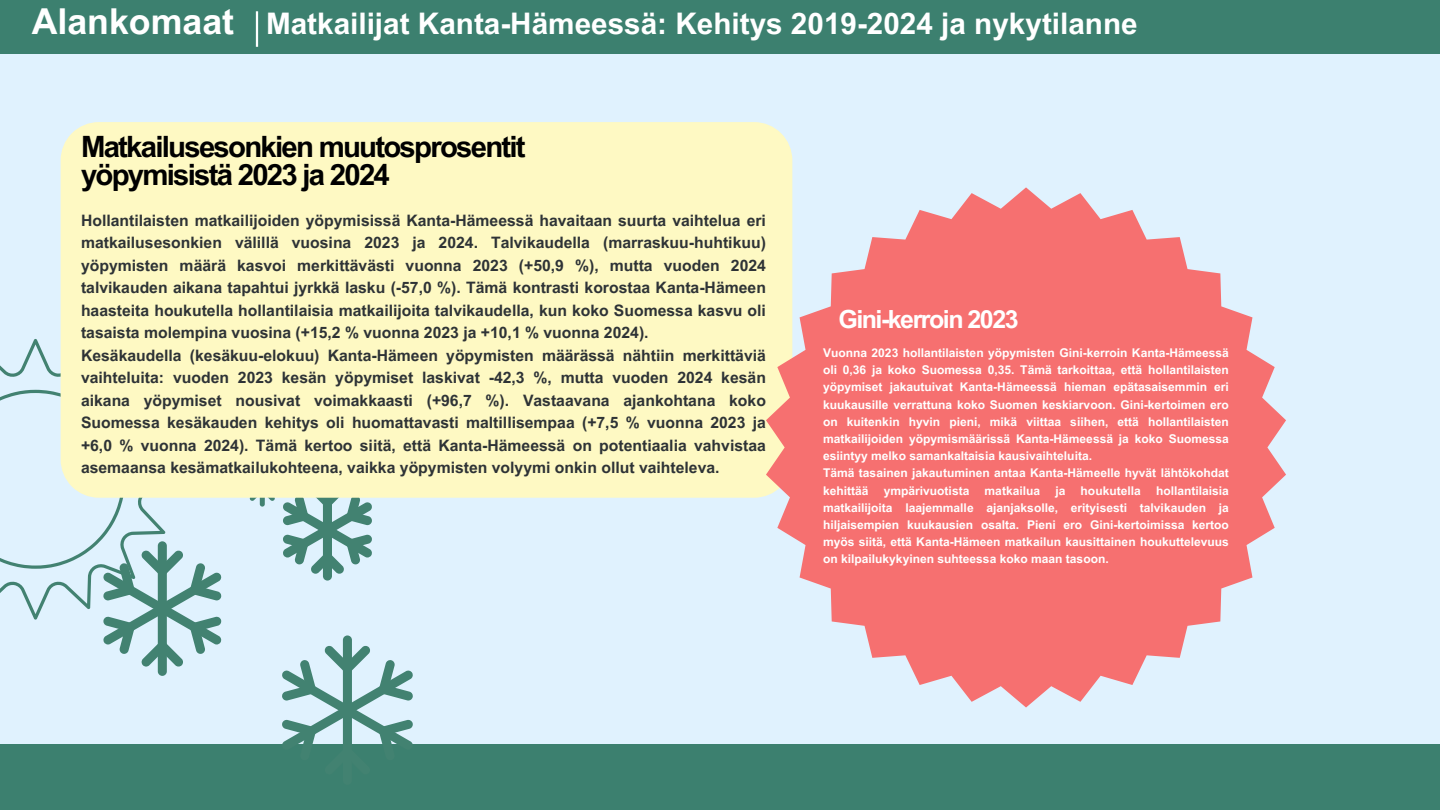
<style>
.page{position:relative;width:1440px;height:810px;background:#e0f2fe}
.page>*{position:absolute;margin:0;border:0;box-sizing:border-box;transform-origin:0 0}
.t1{font:700 35.7px "Arial MT Pro";color:#fff}
.t2{font:700 29.7px "Arial MT Pro";color:#fff}
.t3{font:700 29.4px/28.8px "Arial MT Pro";letter-spacing:-.06em;color:#000}
.t4{font:700 25px "Arial MT Pro";letter-spacing:-.06em;color:#fff}
.t5{font:700 15.8px/22.5px "Arial MT Pro";color:#2e3336}
.t6{font:700 12px/17.2px "Arial MT Pro";color:#fff;text-align:justify}
</style>
<div class="page">
<div style="left:0;top:0;width:1440px;height:54px;background:#3c806f"></div>
<div style="left:0;top:745px;width:1440px;height:65px;background:#3c806f"></div>
<hr style="left:256px;top:11px;width:2px;height:36px;background:#fff">
<svg style="left:0;top:339px;width:103px;height:280px"></svg>
<div style="left:343px;top:706px;width:9px;height:79px;background:#428271;border-radius:5px"></div>
<svg style="left:103px;top:498px;width:310px;height:247px"></svg>
<div style="left:61px;top:122px;width:731px;height:376px;background:#fef9c3"></div>
<svg style="left:766px;top:187px;width:520px;height:521px;fill:#f67070"></svg>
<p class="t1" style="left:32px;top:8px;width:204px">Alankomaat</p>
<h1 class="t2" style="left:266px;top:12px;width:873px">Matkailijat Kanta-Hämeessä: Kehitys 2019-2024 ja nykytilanne</h1>
<h2 class="t3" style="left:81px;top:135px;width:446px">Matkailusesonkien muutosprosentit yöpymisistä 2023 ja 2024</h2>
<h2 class="t5" style="left:81px;top:211px;width:686px">Hollantilaisten matkailijoiden yöpymisissä Kanta-Hämeessä havaitaan suurta vaihtelua eri matkailusesonkien välillä vuosina 2023 ja 2024. Talvikaudella (marraskuu-huhtikuu) yöpymisten määrä kasvoi merkittävästi vuonna 2023 (+50,9 %), mutta vuoden 2024 talvikauden aikana tapahtui jyrkkä lasku (-57,0 %). Tämä kontrasti korostaa Kanta-Hämeen haasteita houkutella hollantilaisia matkailijoita talvikaudella, kun koko Suomessa kasvu oli tasaista molempina vuosina (+15,2 % vuonna 2023 ja +10,1 % vuonna 2024).<br>Kesäkaudella (kesäkuu-elokuu) Kanta-Hämeen yöpymisten määrässä nähtiin merkittäviä vaihteluita: vuoden 2023 kesän yöpymiset laskivat -42,3 %, mutta vuoden 2024 kesän aikana yöpymiset nousivat voimakkaasti (+96,7 %). Vastaavana ajankohtana koko Suomessa kesäkauden kehitys oli huomattavasti maltillisempaa (+7,5 % vuonna 2023 ja +6,0 % vuonna 2024). Tämä kertoo siitä, että Kanta-Hämeessä on potentiaalia vahvistaa asemaansa kesämatkailukohteena, vaikka yöpymisten volyymi onkin ollut vaihteleva.</h2>
<p class="t4" style="left:838px;top:310px;width:182px">Gini-kerroin 2023</p>
<h4 class="t6" style="left:823px;top:346px;width:407px">Vuonna 2023 hollantilaisten yöpymisten Gini-kerroin Kanta-Hämeessä oli 0,36 ja koko Suomessa 0,35. Tämä tarkoittaa, että hollantilaisten yöpymiset jakautuivat Kanta-Hämeessä hieman epätasaisemmin eri kuukausille verrattuna koko Suomen keskiarvoon. Gini-kertoimen ero on kuitenkin hyvin pieni, mikä viittaa siihen, että hollantilaisten matkailijoiden yöpymismäärissä Kanta-Hämeessä ja koko Suomessa esiintyy melko samankaltaisia kausivaihteluita.</h4>
<h3 class="t6" style="left:823px;top:466px;width:407px">Tämä tasainen jakautuminen antaa Kanta-Hämeelle hyvät lähtökohdat kehittää</h3>
<h3 class="t6" style="left:823px;top:483px;width:407px;text-indent:333px">hollantilaisia matkailijoita laajemmalle ajanjaksolle, erityisesti talvikauden ja hiljaisempien kuukausien osalta. Pieni ero Gini-kertoimissa kertoo myös siitä, että Kanta-Hämeen matkailun kausittainen houkuttelevuus on kilpailukykyinen suhteessa koko maan tasoon.</h3>
<h3 class="t6" style="left:884px;top:483px;width:87px">ympärivuotista</h3>
<h3 class="t6" style="left:985px;top:483px;width:57px">matkailua</h3>
<h3 class="t6" style="left:1055px;top:483px;width:12px">ja</h3>
<h3 class="t6" style="left:1081px;top:483px;width:62px">houkutella</h3>
</div>
